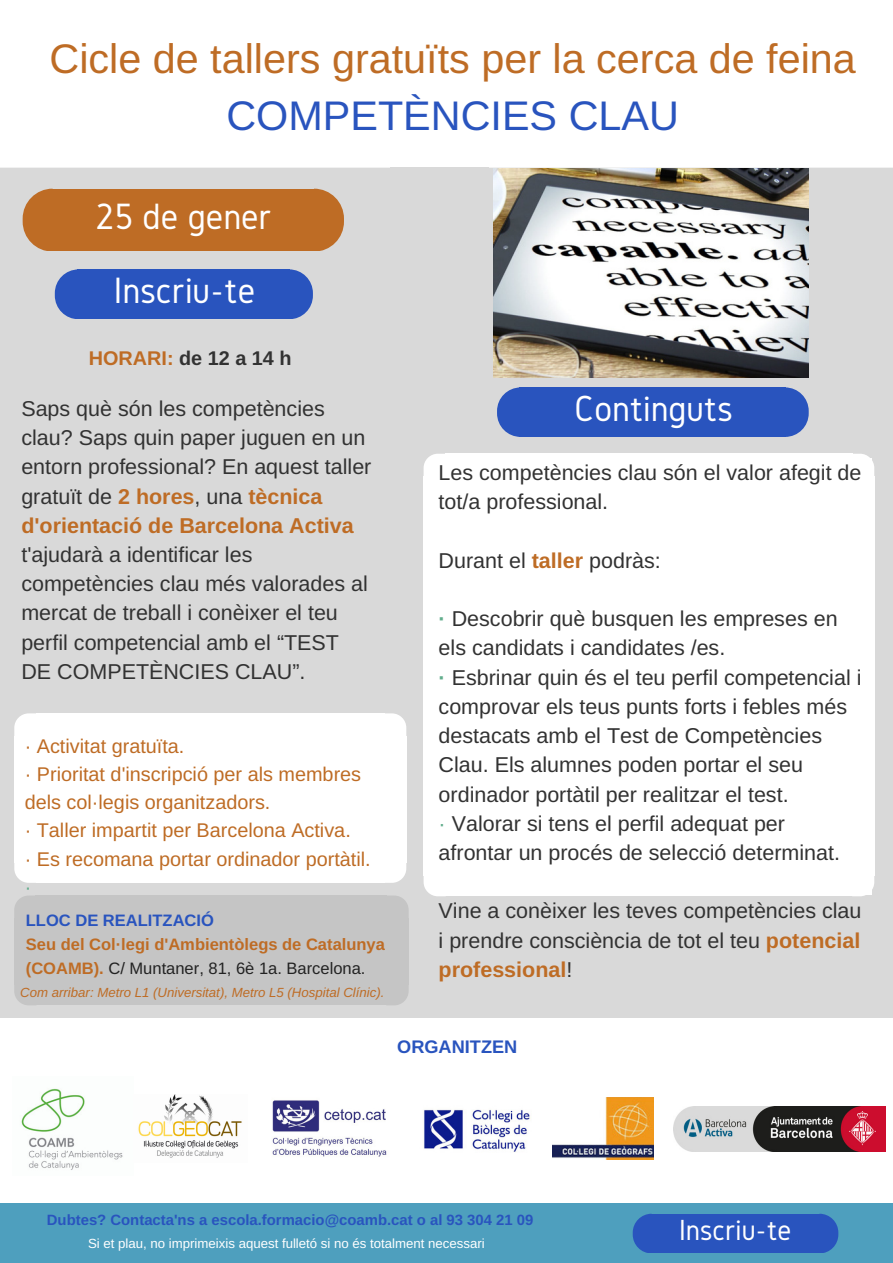
<style>
.page{position:relative;width:893px;height:1263px;background:#fff}
.page>*{position:absolute;margin:0;border:0;box-sizing:border-box;transform-origin:0 0}
.t1{font:41.25px "Arimo";color:#be6c25}
.t2{font:41.25px "Arimo";color:#2954be}
.t3{font:38.1px "Gidole";color:#fff}
.t4{font:37.95px "Gidole";color:#fff}
.t5{font:37.65px "Gidole";color:#fff}
.t6{font:30.15px "Gidole";color:#fff}
.t7{font:21.45px/29.2px "Arimo";color:#323232}
.t8{font:19.8px/28px "Arimo";color:#be6c25}
.t9{font:700 19.8px "Arimo";color:#323232}
.t10{font:19.8px "Arimo";color:#61ad8c}
.t11{font:700 18.15px "Arimo";color:#2954be}
.t12{font:700 16.5px/23.5px "Arimo";color:#be6c25}
.t13{font:700 16.5px "Arimo";color:#2954be}
.t14{font:700 14.85px "Arimo";color:#2954be}
.t15{font:13.2px "Arimo";color:#fff}
.t16{font:italic 13.2px "Arimo";color:#be6c25}
.s1{color:#be6c25}
.s2{font-weight:700;color:#be6c25}
.s3{font-weight:400;color:#222}
.s4{font-weight:700;color:#61ad8c}
.s5{color:#61ad8c}
</style>
<div class="page">
<div style="left:0;top:0;width:892px;height:1262px;background:#d9d9d9"></div>
<div style="left:0;top:0;width:892px;height:148px;background:#fff"></div>
<svg style="left:0;top:148px;width:892px;height:56px;fill:#fff"></svg>
<div style="left:52px;top:189px;width:263px;height:61px;background:#be6c25"></div>
<svg style="left:315px;top:189px;width:29px;height:61px"></svg>
<svg style="left:23px;top:189px;width:29px;height:61px"></svg>
<div style="left:78px;top:269px;width:212px;height:49px;background:#2954be"></div>
<svg style="left:290px;top:269px;width:23px;height:49px"></svg>
<svg style="left:55px;top:269px;width:23px;height:49px"></svg>
<svg style="left:384px;top:713px;width:22px;height:23px"></svg>
<div style="left:384px;top:736px;width:22px;height:126px;background:#fff"></div>
<div style="left:28px;top:730px;width:372px;height:138px;background:#fff"></div>
<div style="left:36px;top:713px;width:348px;height:24px;background:#fff"></div>
<svg style="left:14px;top:713px;width:22px;height:23px"></svg>
<div style="left:14px;top:736px;width:23px;height:126px;background:#fff"></div>
<div style="left:36px;top:862px;width:348px;height:21px;background:#fff"></div>
<svg style="left:14px;top:862px;width:22px;height:21px"></svg>
<svg style="left:384px;top:862px;width:22px;height:21px"></svg>
<svg style="left:387px;top:896px;width:21px;height:22px"></svg>
<div style="left:386px;top:918px;width:22px;height:67px;background:#c5c5c5"></div>
<div style="left:28px;top:915px;width:375px;height:73px;background:#c5c5c5"></div>
<div style="left:36px;top:895px;width:351px;height:24px;background:#c5c5c5"></div>
<svg style="left:14px;top:895px;width:22px;height:23px"></svg>
<div style="left:14px;top:918px;width:23px;height:67px;background:#c5c5c5"></div>
<div style="left:36px;top:984px;width:351px;height:21px;background:#c5c5c5"></div>
<svg style="left:14px;top:985px;width:22px;height:20px"></svg>
<svg style="left:387px;top:985px;width:21px;height:20px"></svg>
<div style="left:519px;top:387px;width:267px;height:49px;background:#2954be"></div>
<svg style="left:786px;top:387px;width:22px;height:49px"></svg>
<svg style="left:497px;top:387px;width:22px;height:49px"></svg>
<div style="left:0;top:1018px;width:892px;height:187px;background:#fff"></div>
<svg style="left:852px;top:454px;width:22px;height:22px"></svg>
<div style="left:852px;top:476px;width:22px;height:400px;background:#fff"></div>
<div style="left:435px;top:458px;width:436px;height:436px;background:#fff"></div>
<div style="left:445px;top:454px;width:407px;height:23px;background:#fff"></div>
<svg style="left:423px;top:454px;width:22px;height:22px"></svg>
<div style="left:423px;top:476px;width:22px;height:400px;background:#fff"></div>
<div style="left:445px;top:875px;width:407px;height:21px;background:#fff"></div>
<svg style="left:423px;top:876px;width:22px;height:20px"></svg>
<svg style="left:852px;top:876px;width:22px;height:20px"></svg>
<img style="left:21px;top:1088px;width:102px;height:82px">
<img style="left:138px;top:1095px;width:104px;height:63px">
<div style="left:0;top:1203px;width:892px;height:59px;background:#4e9fbe"></div>
<div style="left:651px;top:1213px;width:169px;height:39px;background:#2954be"></div>
<svg style="left:819px;top:1213px;width:19px;height:39px"></svg>
<svg style="left:632px;top:1213px;width:19px;height:39px"></svg>
<img style="left:673px;top:1106px;width:212px;height:45px">
<img style="left:272px;top:1100px;width:115px;height:57px">
<img style="left:424px;top:1109px;width:107px;height:43px">
<img style="left:552px;top:1097px;width:101px;height:62px">
<img style="left:493px;top:168px;width:315px;height:210px">
<div style="left:390px;top:167px;width:99px;height:71px;background:#d9d9d9"></div>
<h1 class="t1" style="left:49px;top:36px;width:807px">Cicle de tallers gratuïts per la cerca de feina</h1>
<h1 class="t2" style="left:226px;top:93px;width:454px">COMPETÈNCIES CLAU</h1>
<h3 class="t4" style="left:95px;top:196px;width:178px">25 de gener</h3>
<h2 class="t3" style="left:114px;top:270px;width:143px">Inscriu-te</h2>
<p class="t9" style="left:89px;top:347px;width:204px"><span class="s1">HORARI:</span> de 12 a 14 h</p>
<p class="t7" style="left:21px;top:394px;width:351px">Saps què són les competències clau? Saps quin paper juguen en un entorn professional? En aquest taller gratuït de <span class="s2">2 hores</span>, una <span class="s2">tècnica d'orientació de Barcelona Activa</span></p>
<p class="t7" style="left:21px;top:540px;width:348px">t'ajudarà a identificar les competències clau més valorades al mercat de treball i conèixer el teu perfil competencial amb el “TEST<br>DE COMPETÈNCIES CLAU”.</p>
<p class="t8" style="left:25px;top:732px;width:347px">· Activitat gratuïta.<br>· Prioritat d'inscripció per als membres dels col·legis organitzadors.<br>· Taller impartit per Barcelona Activa.<br>· Es recomana portar ordinador portàtil.</p>
<p class="t10" style="left:25px;top:876px;width:8px">·</p>
<p class="t13" style="left:26px;top:911px;width:190px">LLOC DE REALITZACIÓ</p>
<p class="t12" style="left:26px;top:932px;width:360px">Seu del Col·legi d'Ambientòlegs de Catalunya (COAMB). <span class="s3">C/ Muntaner, 81, 6è 1a. Barcelona.</span></p>
<p class="t16" style="left:20px;top:985px;width:366px">Com arribar: Metro L1 (Universitat), Metro L5 (Hospital Clínic).</p>
<h3 class="t5" style="left:574px;top:388px;width:160px">Continguts</h3>
<p class="t7" style="left:438px;top:458px;width:424px">Les competències clau són el valor afegit de tot/a professional.</p>
<p class="t7" style="left:438px;top:545px;width:224px">Durant el <span class="s2">taller</span> podràs:</p>
<p class="t7" style="left:438px;top:604px;width:424px"><span class="s4">·</span> Descobrir què busquen les empreses en els candidats i candidates /es.<br><span class="s4">·</span> Esbrinar quin és el teu perfil competencial i comprovar els teus punts forts i febles més destacats amb el Test de Competències Clau. Els alumnes poden portar el seu ordinador portàtil per realitzar el test.<br><span class="s5">·</span> Valorar si tens el perfil adequat per afrontar un procés de selecció determinat.</p>
<p class="t7" style="left:438px;top:896px;width:424px;text-align:justify">Vine a conèixer les teves competències clau i prendre consciència de tot el teu <span class="s2">potencial professional</span>!</p>
<p class="t11" style="left:397px;top:1037px;width:122px">ORGANITZEN</p>
<p class="t14" style="left:47px;top:1212px;width:488px">Dubtes? Contacta'ns a escola.formacio@coamb.cat o al 93 304 21 09</p>
<p class="t15" style="left:88px;top:1236px;width:398px">Si et plau, no imprimeixis aquest fulletó si no és totalment necessari</p>
<h3 class="t6" style="left:679px;top:1213px;width:114px">Inscriu-te</h3>
</div>
